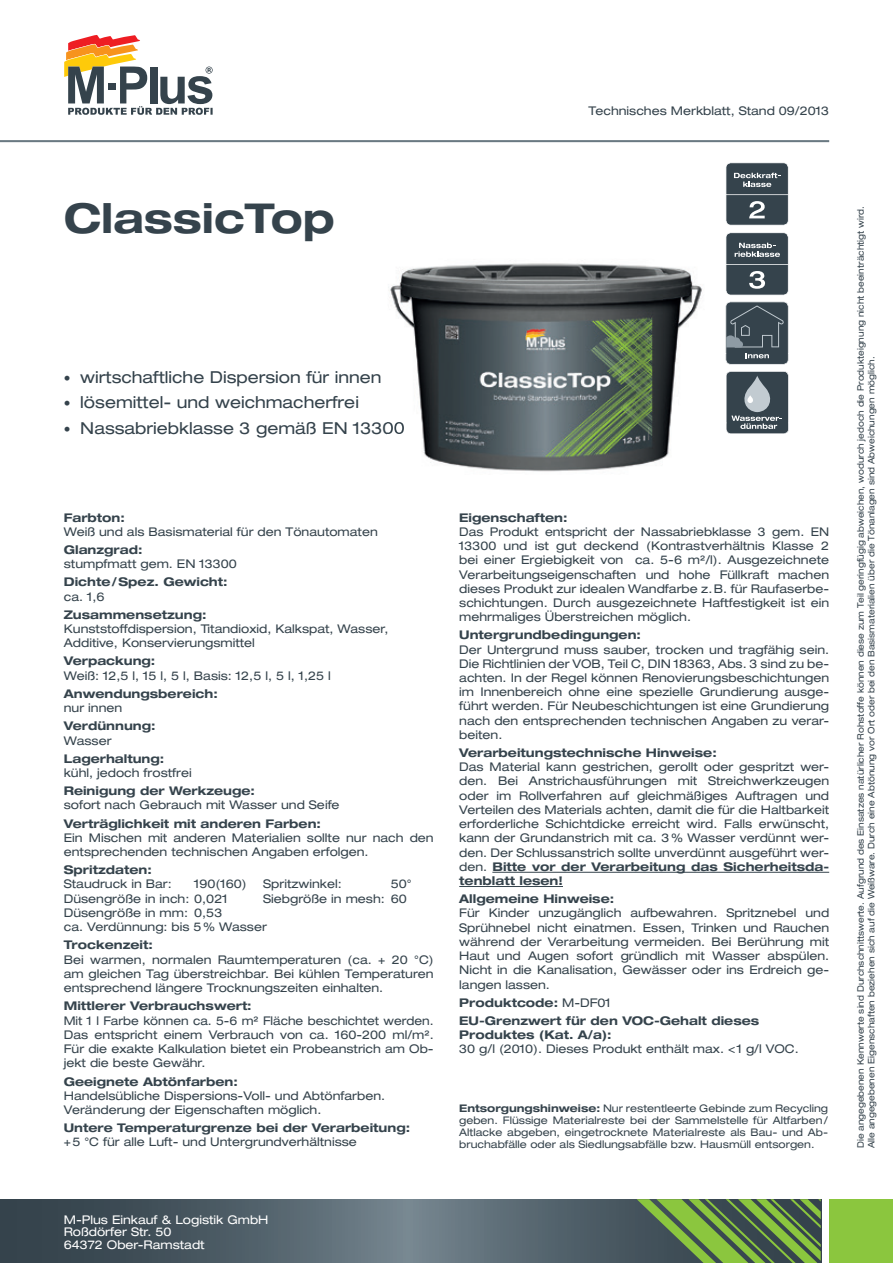
<style>
.page{position:relative;width:893px;height:1263px;background:#fff}
.page>*{position:absolute;margin:0;border:0;box-sizing:border-box;transform-origin:0 0}
.t1{font:700 expanded 41.25px "Helvetica Neue";color:#35434c}
.t2{font:expanded 16.5px "Helvetica Neue";color:#35434c}
.t3{font:expanded 12px/14.2px "Helvetica Neue";color:#35434c;text-align:justify}
.t4{font:700 expanded 12px/18px "Helvetica Neue";color:#35434c}
.t5{font:expanded 12px/12.8px "Helvetica Neue";color:#fff}
.t6{font:expanded 10.5px/12px "Helvetica Neue";color:#35434c;text-align:justify}
.t7{font:expanded 9px/10.5px "Helvetica Neue";color:#35434c;scale:.95 1}
.s1{font-family:"Rotis Sans Serif";font-stretch:normal;font-size:13.5px}
.s2{font-weight:700}
.s3{font-weight:400}
</style>
<div class="page">
<hr style="left:0;top:140px;width:829px;height:2px;background:#6a7982">
<svg style="left:64px;top:35px;width:149px;height:80px"></svg>
<div style="left:108px;top:83px;width:8px;height:7px;background:#35434c"></div>
<svg style="left:0;top:1199px;width:637px;height:64px;background:#52616a"></svg>
<div style="left:829px;top:1199px;width:64px;height:64px;background:#8bc63e"></div>
<svg style="left:637px;top:1199px;width:184px;height:64px;background:#5d7f49"></svg>
<svg style="left:726px;top:371px;width:63px;height:63px;background:#5e6a72"></svg>
<img style="left:388px;top:263px;width:314px;height:209px">
<img style="left:388px;top:422px;width:16px;height:15px">
<hr style="left:492px;top:872px;width:337px;height:1px;background:#35434c">
<hr style="left:459px;top:886px;width:104px;height:1px;background:#35434c">
<svg style="left:725px;top:301px;width:64px;height:64px;background:#4f5c64"></svg>
<svg style="left:726px;top:232px;width:63px;height:63px;background:#525e66"></svg>
<svg style="left:726px;top:162px;width:63px;height:64px;background:#545f67"></svg>
<p class="t3" style="left:589px;top:103px;width:242px">Technisches Merkblatt, Stand 09/2013</p>
<h1 class="t1" style="left:64px;top:192px;width:273px">ClassicTop</h1>
<h2 class="t2" style="left:64px;top:367px;width:319px"><span class="s1">•</span> wirtschaftliche Dispersion für innen</h2>
<h2 class="t2" style="left:64px;top:392px;width:297px"><span class="s1">•</span> lösemittel- und weichmacherfrei</h2>
<h2 class="t2" style="left:64px;top:418px;width:342px"><span class="s1">•</span> Nassabriebklasse 3 gemäß EN 13300</h2>
<p class="t4" style="left:64px;top:508px;width:63px">Farbton:</p>
<p class="t3" style="left:64px;top:524px;width:316px">Weiß und als Basismaterial für den Tönautomaten</p>
<p class="t4" style="left:64px;top:540px;width:80px">Glanzgrad:</p>
<p class="t3" style="left:64px;top:557px;width:175px">stumpfmatt gem. EN 13300</p>
<p class="t4" style="left:64px;top:573px;width:165px">Dichte / Spez. Gewicht:</p>
<p class="t3" style="left:64px;top:589px;width:42px">ca. 1,6</p>
<p class="t4" style="left:64px;top:605px;width:144px">Zusammensetzung:</p>
<p class="t3" style="left:64px;top:621px;width:326px">Kunststoffdispersion, Titandioxid, Kalkspat, Wasser,<br>Additive, Konservierungsmittel</p>
<p class="t4" style="left:64px;top:652px;width:93px">Verpackung:</p>
<p class="t3" style="left:64px;top:668px;width:268px">Weiß: 12,5 l, 15 l, 5 l, Basis: 12,5 l, 5 l, 1,25 l</p>
<p class="t4" style="left:64px;top:684px;width:155px">Anwendungsbereich:</p>
<p class="t3" style="left:64px;top:700px;width:60px">nur innen</p>
<p class="t4" style="left:64px;top:717px;width:93px">Verdünnung:</p>
<p class="t3" style="left:64px;top:733px;width:49px">Wasser</p>
<p class="t4" style="left:64px;top:749px;width:102px">Lagerhaltung:</p>
<p class="t3" style="left:64px;top:765px;width:130px">kühl, jedoch frostfrei</p>
<p class="t4" style="left:64px;top:781px;width:193px">Reinigung der Werkzeuge:</p>
<p class="t3" style="left:64px;top:798px;width:277px">sofort nach Gebrauch mit Wasser und Seife</p>
<p class="t4" style="left:64px;top:814px;width:259px">Verträglichkeit mit anderen Farben:</p>
<p class="t3" style="left:64px;top:830px;width:371px">Ein Mischen mit anderen Materialien sollte nur nach den entsprechenden technischen Angaben erfolgen.</p>
<p class="t4" style="left:64px;top:860px;width:89px">Spritzdaten:</p>
<p class="t3" style="left:64px;top:877px;width:110px">Staudruck in Bar:</p>
<p class="t3" style="left:194px;top:877px;width:54px">190(160)</p>
<p class="t3" style="left:263px;top:877px;width:80px">Spritzwinkel:</p>
<p class="t3" style="left:391px;top:877px;width:22px">50°</p>
<p class="t3" style="left:64px;top:891px;width:165px">Düsengröße in inch: 0,021</p>
<p class="t3" style="left:263px;top:891px;width:145px">Siebgröße in mesh: 60</p>
<p class="t3" style="left:64px;top:905px;width:205px">Düsengröße in mm: 0,53<br>ca. Verdünnung: bis 5 % Wasser</p>
<p class="t4" style="left:64px;top:936px;width:91px">Trockenzeit:</p>
<p class="t3" style="left:64px;top:952px;width:371px">Bei warmen, normalen Raum temperaturen (ca. + 20 °C) am gleichen Tag überstreichbar. Bei kühlen Temperaturen ent sprechend längere Trocknungs zeiten einhalten.</p>
<p class="t4" style="left:64px;top:996px;width:189px">Mittlerer Verbrauchswert:</p>
<p class="t3" style="left:64px;top:1013px;width:371px">Mit 1 l Farbe können ca. 5-6 m² Fläche beschichtet werden.<br>Das entspricht einem Verbrauch von ca. 160-200 ml/m².<br>Für die exakte Kalkulation bietet ein Probeanstrich am Ob&shy;jekt die beste Gewähr.</p>
<p class="t4" style="left:64px;top:1072px;width:176px">Geeignete Abtönfarben:</p>
<p class="t3" style="left:64px;top:1088px;width:323px">Handelsübliche Dispersions-Voll- und Abtönfarben.<br>Veränderung der Eigenschaften möglich.</p>
<p class="t4" style="left:64px;top:1118px;width:348px">Untere Temperaturgrenze bei der Verarbeitung:</p>
<p class="t3" style="left:64px;top:1135px;width:295px">+ 5 °C für alle Luft- und Unter grundverhältnisse</p>
<p class="t5" style="left:64px;top:1213px;width:206px">M-Plus Einkauf &amp; Logistik GmbH<br>Roßdörfer Str. 50<br>64372 Ober-Ramstadt</p>
<p class="t4" style="left:459px;top:508px;width:110px">Eigenschaften:</p>
<p class="t3" style="left:459px;top:524px;width:371px">Das Produkt entspricht der Nass abriebklasse 3 gem. EN 13300 und ist gut deckend (Kontrastverhältnis Klasse 2 bei einer Ergiebigkeit von ca. 5-6 m²/l). Ausgezeichnete Verarbeitungs eigenschaften und hohe Füllkraft machen dieses Produkt zur idealen Wandfarbe z. B. für Raufaserbe&shy;schichtungen. Durch ausgezeichnete Haftfestigkeit ist ein mehrmaliges Überstreichen möglich.</p>
<p class="t4" style="left:459px;top:626px;width:183px">Untergrundbedingungen:</p>
<p class="t3" style="left:459px;top:642px;width:371px">Der Untergrund muss sauber, trocken und tragfähig sein.<br>Die Richtlinien der VOB, Teil C, DIN 18363, Abs. 3 sind zu be&shy;achten. In der Regel können Renovierungs beschichtungen im Innenbereich ohne eine spezielle Grundierung ausge&shy;führt werden. Für Neu beschichtungen ist eine Grundierung nach den entsprechenden tech nischen Angaben zu verar&shy;beiten.</p>
<p class="t4" style="left:459px;top:743px;width:259px">Verarbeitungstechnische Hinweise:</p>
<p class="t3" style="left:459px;top:760px;width:371px">Das Material kann gestrichen, gerollt oder gespritzt wer&shy;den. Bei Anstrichausführungen mit Streich werkzeugen oder im Rollverfahren auf gleichmäßiges Auftragen und Verteilen des Materials achten, damit die für die Haltbarkeit erforderliche Schichtdicke erreicht wird. Falls erwünscht, kann der Grundanstrich mit ca. 3 % Wasser verdünnt wer&shy;den. Der Schlussanstrich sollte unverdünnt ausgeführt wer&shy;den. <span class="s2">Bitte vor der Verarbeitung das Sicherheitsda&shy;tenblatt lesen!</span></p>
<p class="t4" style="left:459px;top:889px;width:157px">Allgemeine Hinweise:</p>
<p class="t3" style="left:459px;top:906px;width:371px">Für Kinder unzugänglich aufbewahren. Spritznebel und Sprühnebel nicht einatmen. Essen, Trinken und Rauchen während der Verarbeitung vermeiden. Bei Berührung mit Haut und Augen sofort gründlich mit Wasser abspülen.<br>Nicht in die Kanalisation, Gewässer oder ins Erdreich ge&shy;langen lassen.</p>
<p class="t4" style="left:459px;top:993px;width:302px">Produktcode: <span class="s3">M-DF01<br></span>EU-Grenzwert für den VOC-Gehalt dieses</p>
<p class="t4" style="left:459px;top:1025px;width:154px">Produktes (Kat. A/a):</p>
<p class="t3" style="left:459px;top:1041px;width:341px">30 g/l (2010). Dieses Produkt enthält max. &lt; 1 g/l VOC.</p>
<p class="t6" style="left:459px;top:1102px;width:370px"><span class="s2">Entsorgungshinweise:</span> Nur restentleerte Gebinde zum Recycling geben. Flüssige Materialreste bei der Sammelstelle für Altfarben / Altlacke abgeben, eingetrocknete Materialreste als Bau- und Ab&shy;bruchabfälle oder als Siedlungsabfälle bzw. Hausmüll entsorgen.</p>
<p class="t7" style="left:855px;top:1148px;width:993px;rotate:-90deg">Die angegebenen Kennwerte sind Durchschnittswerte. Aufgrund des Einsatzes natürlicher Rohstoffe können diese zum Teil geringfügig abweichen, wodurch jedoch die Produkteignung nicht beeinträchtigt wird.<br>Alle angegebenen Eigenschaften beziehen sich auf die Weißware. Durch eine Abtönung vor Ort oder bei den Basismaterialien über die Tönanlagen sind Abweichungen möglich.</p>
</div>
